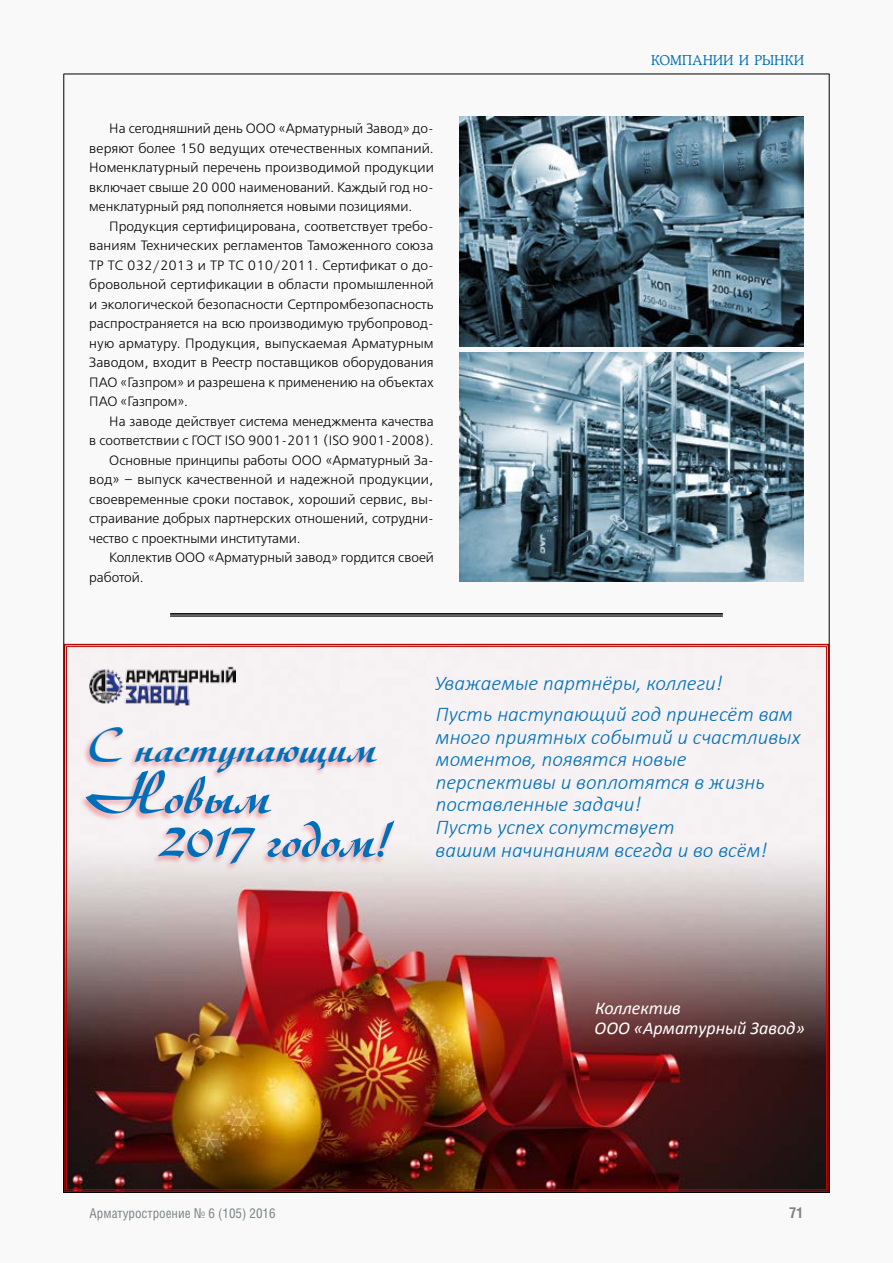
<style>
.page{position:relative;width:893px;height:1263px;background:#f9f9f9}
.page>*{position:absolute;margin:0;border:0;box-sizing:border-box;transform-origin:0 0}
.t1{font:60px/43.7px "Adagioscript";color:#006fb9}
.t2{font:49.5px "Adagioscript";color:#006fb9}
.t3{font:italic 300 21px/22.6px "Calibri";color:#006fb9}
.t4{font:italic 18px/19.8px "Calibri";color:#fff}
.t5{font:700 15px "Helios Cond";color:#7c8386}
.t6{font:13.5px/19.5px "Free Set Light C";color:#000}
.t7{font:13.5px "Helios Cond";color:#7c8386}
.t8{font:13.5px "Osvald Light C";letter-spacing:.025em;color:#006fb9}
</style>
<div class="page">
<img style="left:63px;top:643px;width:767px;height:550px">
<img style="left:459px;top:117px;width:345px;height:230px">
<img style="left:459px;top:352px;width:345px;height:230px">
<div style="left:79px;top:726px;width:317px;height:145px;background:#e3000f;opacity:.32"></div>
<img style="left:89px;top:667px;width:146px;height:39px">
<hr style="left:170px;top:613px;width:553px;height:1px;background:#000">
<hr style="left:170px;top:614px;width:553px;height:1px;background:#000">
<hr style="left:170px;top:616px;width:553px;height:1px;background:#000">
<hr style="left:64px;top:74px;width:1px;height:1118px;background:#000">
<hr style="left:829px;top:74px;width:1px;height:1118px;background:#000">
<hr style="left:64px;top:74px;width:765px;height:1px;background:#000">
<hr style="left:64px;top:1192px;width:765px;height:1px;background:#000">
<p class="t6" style="left:89px;top:120px;width:346px;text-indent:20px">На сегодняшний день ООО «Арматурный Завод» до&shy;веряют более 150 ведущих отечественных компаний.<br>Номенклатурный перечень производимой продукции включает свыше 20 000 наименований. Каждый год но&shy;менклатурный ряд пополняется новыми позициями.</p>
<p class="t6" style="left:89px;top:217px;width:346px;text-align:justify;text-indent:20px">Продукция сертифицирована, соответствует требо&shy;ваниям Технических регламентов Таможенного союза ТР ТС 032/2013 и ТР ТС 010/2011. Сертификат о до&shy;бровольной сертификации в области промышленной и экологической безопасности Сертпромбезопасность распространяется на всю производимую трубопровод&shy;ную арматуру. Продукция, выпускаемая Арматурным Заводом, входит в Реестр поставщиков оборудования ПАО «Газпром» и разрешена к применению на объектах ПАО «Газпром».</p>
<p class="t6" style="left:109px;top:412px;width:326px">На заводе действует система менеджмента качества</p>
<p class="t6" style="left:89px;top:432px;width:343px">в соответствии с ГОСТ ISО 9001-2011 (ISO 9001-2008).</p>
<p class="t6" style="left:109px;top:451px;width:326px">Основные принципы работы ООО «Арматурный За-</p>
<p class="t6" style="left:89px;top:471px;width:346px">вод» – выпуск качественной и надежной продукции,</p>
<p class="t6" style="left:89px;top:490px;width:346px">своевременные сроки поставок, хороший сервис, вы-</p>
<p class="t6" style="left:89px;top:510px;width:346px">страивание добрых партнерских отношений, сотрудни-</p>
<p class="t6" style="left:89px;top:529px;width:210px">чество с проектными институтами.</p>
<p class="t6" style="left:109px;top:549px;width:326px">Коллектив ООО «Арматурный завод» гордится своей</p>
<p class="t6" style="left:89px;top:568px;width:53px">работой.</p>
<p class="t8" style="left:651px;top:52px;width:154px">Компании и рынки</p>
<h2 class="t2" style="left:87px;top:717px;width:292px">С наступающим</h2>
<h1 class="t1" style="left:162px;top:772px;width:230px;text-indent:-79px">Новым<br>2017 годом!</h1>
<h3 class="t3" style="left:435px;top:667px;width:360px;line-height:31px">Уважаемые партнёры, коллеги!<br>Пусть наступающий год принесёт вам</h3>
<h3 class="t3" style="left:435px;top:725px;width:367px">много приятных событий и счастливых моментов, появятся новые перспективы и воплотятся в жизнь поставленные задачи!<br>Пусть успех сопутствует<br>вашим начинаниям всегда и во всём!</h3>
<h3 class="t4" style="left:595px;top:997px;width:212px">Коллектив<br>ООО «Арматурный Завод»</h3>
<p class="t7" style="left:90px;top:1205px;width:187px">Арматуростроение № 6 (105) 2016</p>
<p class="t5" style="left:789px;top:1203px;width:16px">71</p>
</div>
